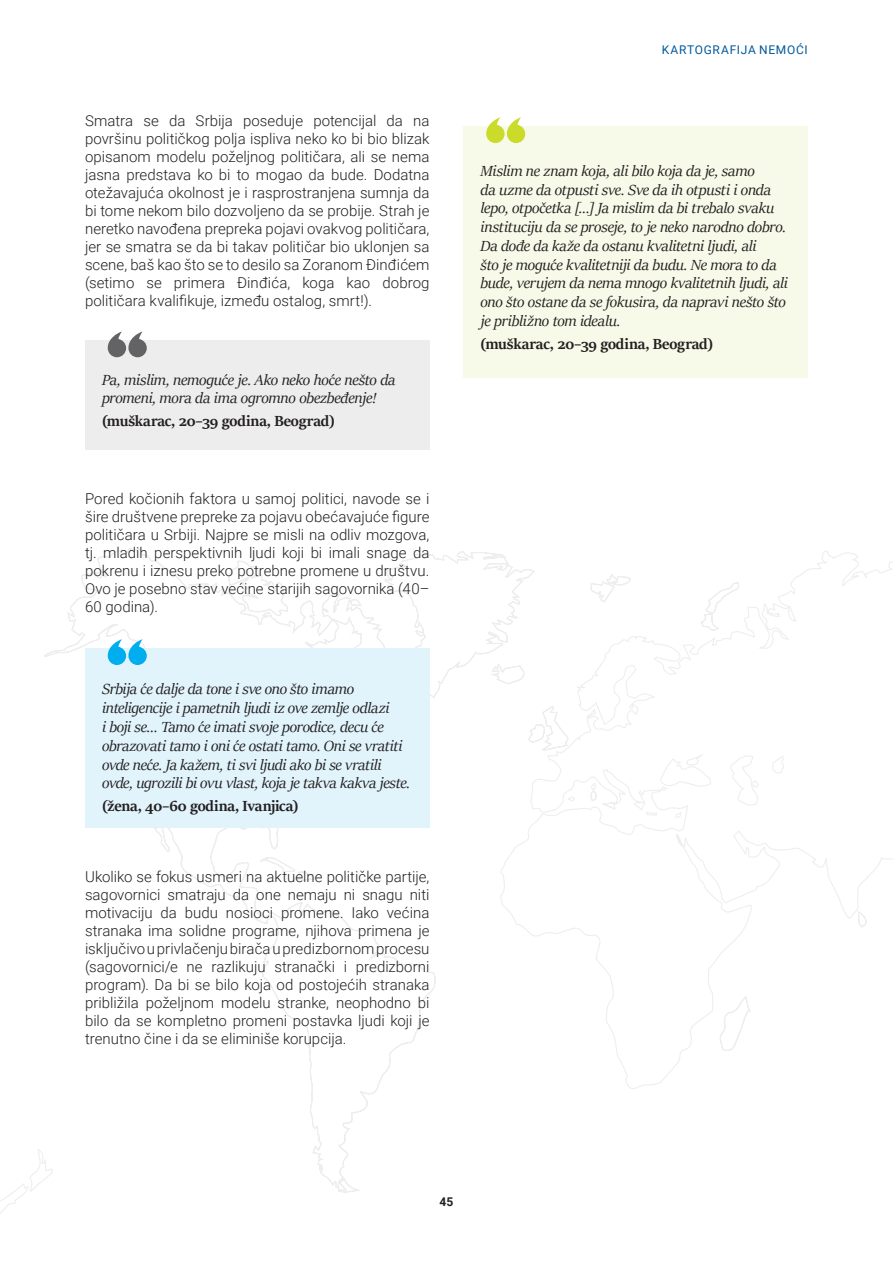
<style>
.page{position:relative;width:893px;height:1263px;background:#fff}
.page>*{position:absolute;margin:0;border:0;box-sizing:border-box;transform-origin:0 0}
.CITAT{font:italic 16.5px/18.8px "Sitka Banner";letter-spacing:-.015em;color:#231f20}
.CITAT-2{font:700 16.5px "Sitka Banner";letter-spacing:-.01em;color:#231f20}
.TEXT_MAIN{font:300 15px/18px "Roboto";color:#231f20;text-align:justify}
.t1{font:12px "Roboto";letter-spacing:.055em;color:#00599b}
.t2{font:700 12px "Roboto";color:#231f20}
</style>
<div class="page">
<svg style="left:0;top:1149px;width:43px;height:65px"></svg>
<svg style="left:43px;top:548px;width:850px;height:645px"></svg>
<svg style="left:659px;top:752px;width:53px;height:39px"></svg>
<svg style="left:771px;top:755px;width:14px;height:19px"></svg>
<svg style="left:729px;top:756px;width:30px;height:51px"></svg>
<svg style="left:675px;top:811px;width:7px;height:8px"></svg>
<svg style="left:645px;top:811px;width:12px;height:6px"></svg>
<svg style="left:590px;top:783px;width:7px;height:8px"></svg>
<svg style="left:566px;top:795px;width:9px;height:8px"></svg>
<div style="left:85px;top:341px;width:344px;height:109px;background:#ededee"></div>
<svg style="left:108px;top:332px;width:39px;height:25px"></svg>
<div style="left:85px;top:648px;width:344px;height:180px;background:#e1f4fc"></div>
<svg style="left:108px;top:639px;width:39px;height:26px"></svg>
<div style="left:463px;top:126px;width:345px;height:252px;background:#f8fae9"></div>
<svg style="left:486px;top:117px;width:39px;height:26px"></svg>
<p class="TEXT_MAIN" style="left:85px;top:111px;width:346px">Smatra se da Srbija poseduje potencijal da na površinu političkog polja ispliva neko ko bi bio blizak opisanom modelu poželjnog političara, ali se nema jasna predstava ko bi to mogao da bude. Dodatna otežavajuća okolnost je i rasprostranjena sumnja da bi tome nekom bilo dozvoljeno da se probije. Strah je neretko navođena prepreka pojavi ovakvog političara, jer se smatra se da bi takav političar bio uklonjen sa scene, baš kao što se to desilo sa Zoranom Đinđićem (setimo se primera Đinđića, koga kao dobrog političara kvalifikuje, između ostalog, smrt!).</p>
<p class="CITAT" style="left:102px;top:370px;width:295px">Pa, mislim, nemoguće je. Ako neko hoće nešto da promeni, mora da ima ogromno obezbeđenje!</p>
<p class="CITAT-2" style="left:102px;top:409px;width:234px">(muškarac, 20–39 godina, Beograd)</p>
<p class="TEXT_MAIN" style="left:85px;top:489px;width:346px">Pored kočionih faktora u samoj politici, navode se i šire društvene prepreke za pojavu obećavajuće figure političara u Srbiji. Najpre se misli na odliv mozgova, tj. mladih perspektivnih ljudi koji bi imali snage da pokrenu i iznesu preko potrebne promene u društvu.<br>Ovo je posebno stav većine starijih sagovornika (40– 60 godina).</p>
<p class="CITAT" style="left:102px;top:679px;width:310px">Srbija će dalje da tone i sve ono što imamo inteligencije i pametnih ljudi iz ove zemlje odlazi<br>i boji se… Tamo će imati svoje porodice, decu će obrazovati tamo i oni će ostati tamo. Oni se vratiti ovde neće. Ja kažem, ti svi ljudi ako bi se vratili ovde, ugrozili bi ovu vlast, koja je takva kakva jeste.</p>
<p class="CITAT-2" style="left:102px;top:794px;width:198px">(žena, 40–60 godina, Ivanjica)</p>
<p class="TEXT_MAIN" style="left:85px;top:867px;width:346px">Ukoliko se fokus usmeri na aktuelne političke partije, sagovornici smatraju da one nemaju ni snagu niti motivaciju da budu nosioci promene. Iako većina stranaka ima solidne programe, njihova primena je isključivo u privlačenju birača u predizbornom procesu (sagovornici/e ne razlikuju stranački i predizborni program). Da bi se bilo koja od postojećih stranaka približila poželjnom modelu stranke, neophodno bi bilo da se kompletno promeni postavka ljudi koji je trenutno čine i da se eliminiše korupcija.</p>
<p class="t1" style="left:662px;top:41px;width:147px">KARTOGRAFIJA NEMOĆI</p>
<p class="CITAT" style="left:480px;top:161px;width:309px">Mislim ne znam koja, ali bilo koja da je, samo<br>da uzme da otpusti sve. Sve da ih otpusti i onda lepo, otpočetka […] Ja mislim da bi trebalo svaku instituciju da se proseje, to je neko narodno dobro.<br>Da dođe da kaže da ostanu kvalitetni ljudi, ali<br>što je moguće kvalitetniji da budu. Ne mora to da bude, verujem da nema mnogo kvalitetnih ljudi, ali ono što ostane da se fokusira, da napravi nešto što je približno tom idealu.</p>
<p class="CITAT-2" style="left:480px;top:332px;width:234px">(muškarac, 20–39 godina, Beograd)</p>
<p class="t2" style="left:439px;top:1193px;width:16px">45</p>
</div>
